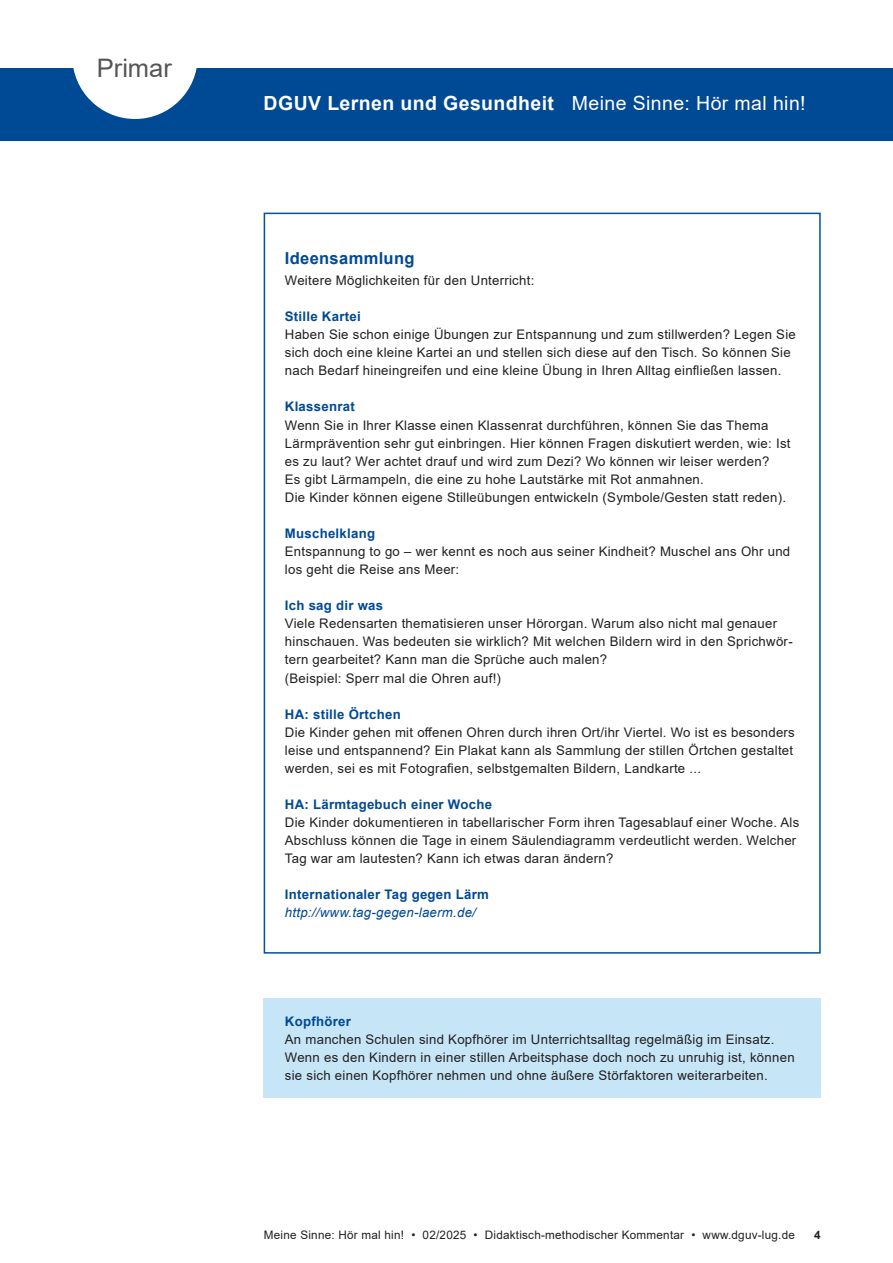
<style>
.page{position:relative;width:893px;height:1263px;background:#fff}
.page>*{position:absolute;margin:0;border:0;box-sizing:border-box;transform-origin:0 0}
.t1{font:25.5px "Arial";color:#555}
.t2{font:700 19.5px "Arial";letter-spacing:.02em;color:#fff}
.t3{font:19.5px "Arial";letter-spacing:.02em;color:#fff}
.Zwischenueberschrift{font:700 16.5px "Arial";letter-spacing:.02em;color:#004994}
.Fliesstext{font:13.2px/18px "Arial";letter-spacing:.02em;color:#231f20}
.Zwischenüberschrift_2__Ordnung{font:700 13.2px "Arial";letter-spacing:.02em;color:#004994}
.Fliesstext-2{font:italic 13.2px "Arial";letter-spacing:.02em;color:#004994}
.t4{font:11.7px "Arial";letter-spacing:.02em;color:#231f20}
.t5{font:700 11.7px "Arial";color:#231f20}
</style>
<div class="page">
<div style="left:0;top:68px;width:893px;height:72px;background:#004994"></div>
<svg style="left:73px;top:68px;width:124px;height:51px"></svg>
<div style="left:264px;top:998px;width:557px;height:100px;background:#c6e6f8"></div>
<h1 class="t1" style="left:97px;top:50px;width:77px">Primar</h1>
<h2 class="t2" style="left:264px;top:89px;width:292px">DGUV Lernen und Gesundheit</h2>
<h2 class="t3" style="left:572px;top:90px;width:235px">Meine Sinne: Hör mal hin!</h2>
<p class="Zwischenueberschrift" style="left:285px;top:246px;width:131px">Ideensammlung</p>
<p class="Fliesstext" style="left:285px;top:271px;width:251px">Weitere Möglichkeiten für den Unterricht:</p>
<p class="Zwischenüberschrift_2__Ordnung" style="left:285px;top:307px;width:77px">Stille Kartei</p>
<p class="Fliesstext" style="left:285px;top:325px;width:512px">Haben Sie schon einige Übungen zur Entspannung und zum stillwerden? Legen Sie</p>
<p class="Fliesstext" style="left:285px;top:343px;width:507px">sich doch eine kleine Kartei an und stellen sich diese auf den Tisch. So können Sie</p>
<p class="Fliesstext" style="left:285px;top:362px;width:498px">nach Bedarf hineingreifen und eine kleine Übung in Ihren Alltag einfließen lassen.</p>
<p class="Zwischenüberschrift_2__Ordnung" style="left:285px;top:397px;width:71px">Klassenrat</p>
<p class="Fliesstext" style="left:285px;top:416px;width:485px">Wenn Sie in Ihrer Klasse einen Klassenrat durchführen, können Sie das Thema</p>
<p class="Fliesstext" style="left:285px;top:434px;width:507px">Lärmprävention sehr gut einbringen. Hier können Fragen diskutiert werden, wie: Ist</p>
<p class="Fliesstext" style="left:285px;top:452px;width:486px">es zu laut? Wer achtet drauf und wird zum Dezi? Wo können wir leiser werden?</p>
<p class="Fliesstext" style="left:285px;top:470px;width:420px">Es gibt Lärmampeln, die eine zu hohe Lautstärke mit Rot anmahnen.</p>
<p class="Fliesstext" style="left:285px;top:488px;width:503px">Die Kinder können eigene Stilleübungen entwickeln (Symbole/Gesten statt reden).</p>
<p class="Zwischenüberschrift_2__Ordnung" style="left:285px;top:524px;width:92px">Muschelklang</p>
<p class="Fliesstext" style="left:285px;top:542px;width:507px">Entspannung to go – wer kennt es noch aus seiner Kindheit? Muschel ans Ohr und</p>
<p class="Fliesstext" style="left:285px;top:560px;width:176px">los geht die Reise ans Meer:</p>
<p class="Zwischenüberschrift_2__Ordnung" style="left:285px;top:596px;width:100px">Ich sag dir was</p>
<p class="Fliesstext" style="left:285px;top:615px;width:494px">Viele Redensarten thematisieren unser Hörorgan. Warum also nicht mal genauer</p>
<p class="Fliesstext" style="left:285px;top:633px;width:509px">hinschauen. Was bedeuten sie wirklich? Mit welchen Bildern wird in den Sprichwör&shy;tern gearbeitet? Kann man die Sprüche auch malen?</p>
<p class="Fliesstext" style="left:285px;top:669px;width:218px">(Beispiel: Sperr mal die Ohren auf!)</p>
<p class="Zwischenüberschrift_2__Ordnung" style="left:285px;top:705px;width:117px">HA: stille Örtchen</p>
<p class="Fliesstext" style="left:285px;top:723px;width:511px">Die Kinder gehen mit offenen Ohren durch ihren Ort/ihr Viertel. Wo ist es besonders</p>
<p class="Fliesstext" style="left:285px;top:741px;width:510px">leise und entspannend? Ein Plakat kann als Sammlung der stillen Örtchen gestaltet</p>
<p class="Fliesstext" style="left:285px;top:759px;width:418px">werden, sei es mit Fotografien, selbstgemalten Bildern, Landkarte ...</p>
<p class="Zwischenüberschrift_2__Ordnung" style="left:285px;top:795px;width:209px">HA: Lärmtagebuch einer Woche</p>
<p class="Fliesstext" style="left:285px;top:813px;width:516px">Die Kinder dokumentieren in tabellarischer Form ihren Tagesablauf einer Woche. Als</p>
<p class="Fliesstext" style="left:285px;top:831px;width:513px">Abschluss können die Tage in einem Säulendiagramm verdeutlicht werden. Welcher</p>
<p class="Fliesstext" style="left:285px;top:849px;width:330px">Tag war am lautesten? Kann ich etwas daran ändern?</p>
<p class="Zwischenüberschrift_2__Ordnung" style="left:285px;top:885px;width:205px">Internationaler Tag gegen Lärm</p>
<p class="Fliesstext-2" style="left:285px;top:904px;width:193px">http://www.tag-gegen-laerm.de/</p>
<p class="Zwischenüberschrift_2__Ordnung" style="left:285px;top:1012px;width:67px">Kopfhörer</p>
<p class="Fliesstext" style="left:285px;top:1030px;width:491px">An manchen Schulen sind Kopfhörer im Unterrichtsalltag regelmäßig im Einsatz.</p>
<p class="Fliesstext" style="left:285px;top:1048px;width:511px">Wenn es den Kindern in einer stillen Arbeitsphase doch noch zu unruhig ist, können</p>
<p class="Fliesstext" style="left:285px;top:1066px;width:484px">sie sich einen Kopfhörer nehmen und ohne äußere Störfaktoren weiterarbeiten.</p>
<p class="t4" style="left:264px;top:1227px;width:533px">Meine Sinne: Hör mal hin! • 02/2025 • Didaktisch-methodischer Kommentar • www.dguv-lug.de</p>
<p class="t5" style="left:814px;top:1227px;width:8px">4</p>
</div>
